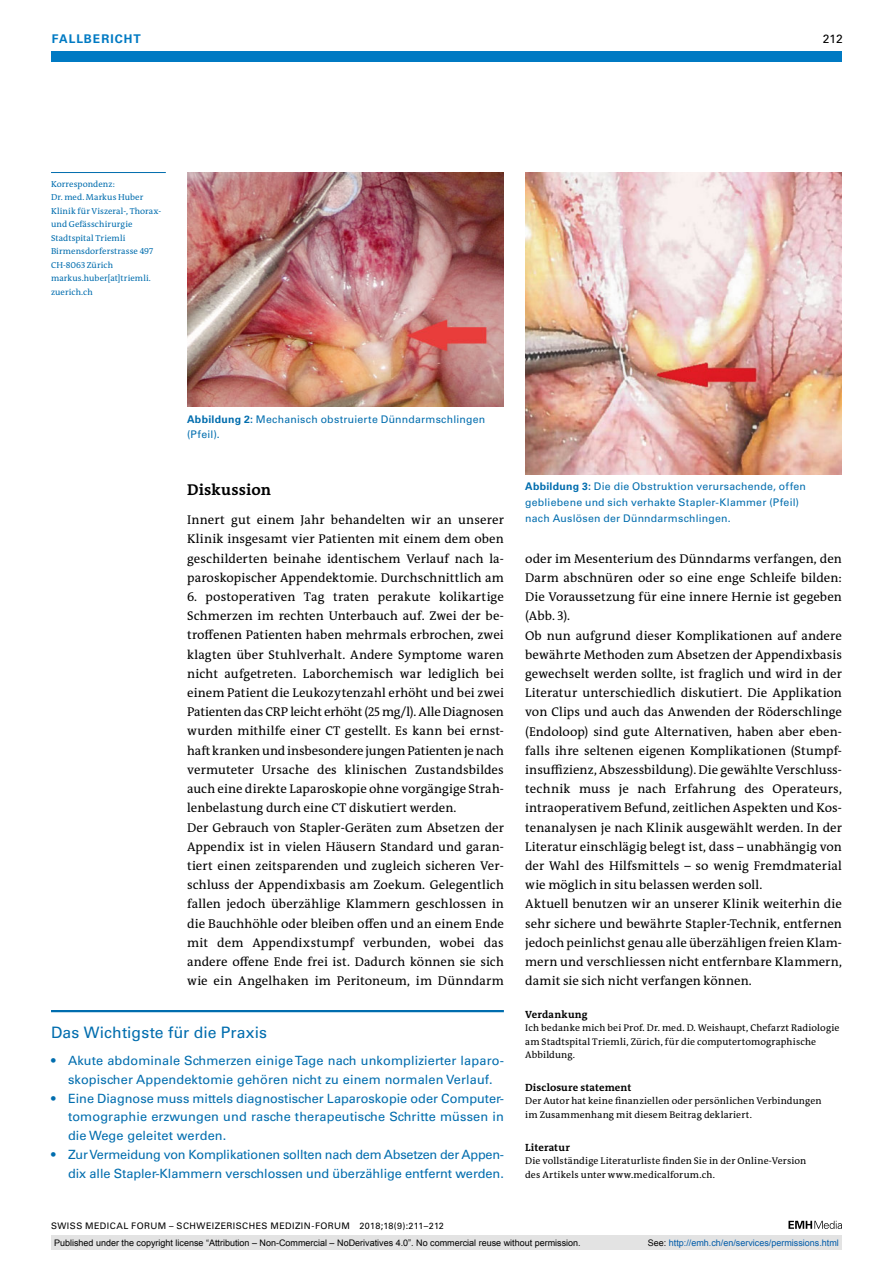
<style>
.page{position:relative;width:893px;height:1263px;background:#fff}
.page>*{position:absolute;margin:0;border:0;box-sizing:border-box;transform-origin:0 0}
.t1{font:15.75px "Univers LT Std";letter-spacing:.005em;color:#006dae}
.t2{font:700 15.75px "The Antiqua B W7";letter-spacing:.01em;color:#000}
.t3{font:12.75px/19.2px "The Antiqua B W5 Plain";letter-spacing:.005em;color:#000}
.t4{font:12.75px/18.8px "Univers LT Std";letter-spacing:.01em;color:#006dae;text-align:center}
.t5{font:700 12px "Univers LT Std";color:#007ac3}
.t6{font:12px "Univers LT Std";color:#000}
.t7{font:10.5px/15.8px "Univers LT Std";letter-spacing:.025em;color:#006dae}
.t8{font:700 10.5px "The Antiqua B W7";letter-spacing:.015em;color:#000}
.t9{font:9.75px/13.5px "The Antiqua B W5 Plain";letter-spacing:.015em;color:#000}
.t10{font:9px "Arial";color:#000}
.t11{font:9px "Univers LT Std";letter-spacing:.045em;color:#000}
.t12{font:9px "Arial";color:#005ba9}
.t13{font:8.7px/13.5px "The Antiqua B W5 Plain";letter-spacing:.01em;color:#006dae}
.s1{font-weight:700}
.s2{color:#000}
</style>
<div class="page">
<div style="left:51px;top:51px;width:791px;height:11px;background:#007ac3"></div>
<svg style="left:788px;top:1221px;width:54px;height:8px"></svg>
<hr style="left:51px;top:1010px;width:453px;height:2px;background:#006dae">
<hr style="left:51px;top:172px;width:115px;height:1px;background:#006dae">
<img style="left:525px;top:172px;width:317px;height:302px">
<img style="left:187px;top:172px;width:317px;height:235px">
<div style="left:51px;top:1235px;width:791px;height:15px;background:#e3e3e3"></div>
<p class="t5" style="left:52px;top:31px;width:10px">fallbericht</p>
<p class="t6" style="left:823px;top:31px;width:22px">212</p>
<p class="t13" style="left:51px;top:177px;width:111px">Korrespondenz:<br>Dr. med. Markus Huber<br>Klinik für Viszeral-, Thorax&shy;und Gefässchirurgie<br>Stadtspital Triemli<br>Birmensdorferstrasse 497<br>CH-8063 Zürich markus.huber[at]triemli. zuerich.ch</p>
<p class="t7" style="left:187px;top:411px;width:300px"><span class="s1">Abbildung 2:</span> Mechanisch obstruierte Dünndarmschlingen (Pfeil).</p>
<p class="t2" style="left:187px;top:480px;width:86px">Diskussion</p>
<p class="t3" style="left:187px;top:510px;width:318px;text-align:justify">Innert gut einem Jahr behandelten wir an unserer Klinik insgesamt vier Patienten mit einem dem oben geschilderten beinahe identischem Verlauf nach la&shy;paroskopischer Appendektomie. Durchschnittlich am</p>
<p class="t3" style="left:187px;top:587px;width:318px">6. postoperativen Tag traten perakute kolikartige Schmerzen im rechten Unterbauch auf. Zwei der be&shy;troffenen Patienten haben mehrmals erbrochen, zwei klagten über Stuhlverhalt. Andere Symptome waren nicht aufgetreten. Laborchemisch war lediglich bei einem Patient die Leukozytenzahl erhöht und bei zwei Patienten das CRP leicht erhöht (25 mg/l). Alle Diagnosen wurden mithilfe einer CT gestellt. Es kann bei ernst&shy;haft kranken und insbesondere jungen Patienten je nach vermuteter Ursache des klinischen Zustandsbildes auch eine direkte Laparoskopie ohne vorgängige Strah&shy;lenbelastung durch eine CT diskutiert werden.<br>Der Gebrauch von Stapler-Geräten zum Absetzen der Appendix ist in vielen Häusern Standard und garan&shy;tiert einen zeitsparenden und zugleich sicheren Ver&shy;schluss der Appendixbasis am Zoekum. Gelegentlich fallen jedoch überzählige Klammern geschlossen in die Bauchhöhle oder bleiben offen und an einem Ende mit dem Appendixstumpf verbunden, wobei das andere offene Ende frei ist. Dadurch können sie sich wie ein Angelhaken im Peritoneum, im Dünndarm</p>
<p class="t1" style="left:51px;top:1023px;width:217px">Das Wichtigste für die Praxis</p>
<p class="t4" style="left:51px;top:1051px;width:454px">• Akute abdominale Schmerzen einige Tage nach unkomplizierter laparo&shy;skopischer Appendektomie gehören nicht zu einem normalen Verlauf.</p>
<p class="t4" style="left:68px;top:1089px;width:437px;text-align:justify;text-indent:-17px">• Eine Diagnose muss mittels diagnostischer Laparoskopie oder Computer&shy;tomographie erzwungen und rasche therapeutische Schritte müssen in die Wege geleitet werden.</p>
<p class="t4" style="left:51px;top:1145px;width:454px;text-align:right">• Zur Vermeidung von Komplikationen sollten nach dem Absetzen der Appen&shy;dix alle Stapler-Klammern verschlossen und überzählige entfernt werden.</p>
<p class="t11" style="left:51px;top:1220px;width:394px">SWISS MEDICAL FORUM – SCHWEIZERISCHES MEDIZIN-FORUM 2018;18(9):211–212</p>
<p class="t7" style="left:525px;top:479px;width:282px"><span class="s1">Abbildung 3:</span> Die die Obstruktion verursachende, offen gebliebene und sich verhakte Stapler-Klammer (Pfeil) nach Auslösen der Dünndarmschlingen.</p>
<p class="t3" style="left:525px;top:549px;width:318px">oder im Mesenterium des Dünndarms verfangen, den Darm abschnüren oder so eine enge Schleife bilden:<br>Die Voraussetzung für eine innere Hernie ist gegeben (Abb. 3).<br>Ob nun aufgrund dieser Komplikationen auf andere bewährte Methoden zum Absetzen der Appendixbasis gewechselt werden sollte, ist fraglich und wird in der Literatur unterschiedlich diskutiert. Die Applikation von Clips und auch das Anwenden der Röderschlinge (Endoloop) sind gute Alternativen, haben aber eben&shy;falls ihre seltenen eigenen Komplikationen (Stumpf&shy;insuffizienz, Abszessbildung). Die gewählte Verschluss&shy;technik muss je nach Erfahrung des Operateurs, intraoperativem Befund, zeitlichen Aspekten und Kos&shy;tenanalysen je nach Klinik ausgewählt werden. In der Literatur einschlägig belegt ist, dass – unabhängig von der Wahl des Hilfsmittels – so wenig Fremdmaterial wie möglich in situ belassen werden soll.<br>Aktuell benutzen wir an unserer Klinik weiterhin die sehr sichere und bewährte Stapler-Technik, entfernen jedoch peinlichst genau alle überzähligen freien Klam&shy;mern und verschliessen nicht entfernbare Klammern, damit sie sich nicht verfangen können.</p>
<p class="t8" style="left:525px;top:1007px;width:64px">Verdankung</p>
<p class="t9" style="left:525px;top:1021px;width:316px">Ich bedanke mich bei Prof. Dr. med. D. Weishaupt, Chefarzt Radiologie am Stadtspital Triemli, Zürich, für die computertomographische<br>Abbildung.</p>
<p class="t8" style="left:525px;top:1080px;width:108px">Disclosure statement</p>
<p class="t9" style="left:525px;top:1094px;width:298px">Der Autor hat keine finanziellen oder persönlichen Verbindungen im Zusammenhang mit diesem Beitrag deklariert.</p>
<p class="t8" style="left:525px;top:1140px;width:46px">Literatur</p>
<p class="t9" style="left:525px;top:1154px;width:283px">Die vollständige Literaturliste finden Sie in der Online-Version des Artikels unter www.medicalforum.ch.</p>
<p class="t10" style="left:54px;top:1237px;width:528px">Published under the copyright license “Attribution – Non-Commercial – NoDerivatives 4.0”. No commercial reuse without permission.</p>
<p class="t12" style="left:648px;top:1237px;width:193px"><span class="s2">See:</span> http://emh.ch/en/services/permissions.html</p>
</div>
